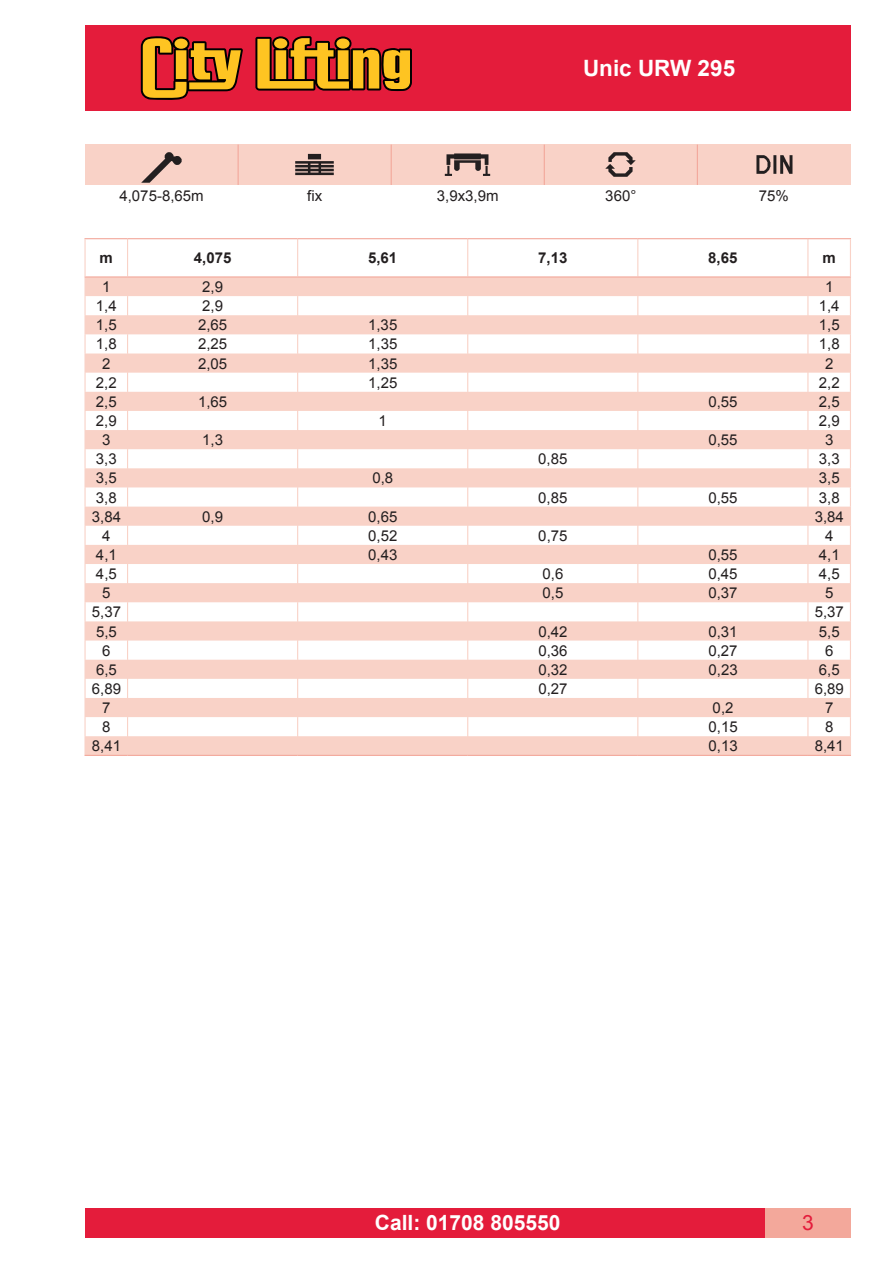
<style>
.page{position:relative;width:893px;height:1263px;background:#fff}
.page>*{position:absolute;margin:0;border:0;box-sizing:border-box;transform-origin:0 0}
.t1{font:700 22.5px "Arial";color:#fff}
.t2{font:700 21px "Arial";color:#fff}
.t3{font:21px "Arial";color:#e41c3b}
.t4{font:15px "Arial";color:#231f20}
.t5{font:700 15px "Arial";color:#231f20}
</style>
<div class="page">
<div style="left:85px;top:26px;width:765px;height:85px;background:#e41c3b"></div>
<svg style="left:141px;top:36px;width:271px;height:64px"></svg>
<div style="left:85px;top:1208px;width:765px;height:29px;background:#e41c3b"></div>
<div style="left:85px;top:145px;width:765px;height:40px;background:#f9d2c7"></div>
<div style="left:765px;top:1208px;width:85px;height:29px;background:#f3a89b"></div>
<hr style="left:238px;top:145px;width:1px;height:40px;background:#f3a89b">
<hr style="left:391px;top:145px;width:1px;height:40px;background:#f3a89b">
<hr style="left:544px;top:145px;width:1px;height:40px;background:#f3a89b">
<hr style="left:697px;top:145px;width:1px;height:40px;background:#f3a89b">
<img style="left:141px;top:152px;width:41px;height:31px">
<img style="left:295px;top:153px;width:39px;height:23px">
<img style="left:444px;top:153px;width:47px;height:23px">
<img style="left:605px;top:152px;width:31px;height:25px">
<img style="left:756px;top:155px;width:37px;height:19px">
<svg style="left:86px;top:278px;width:764px;height:477px;fill:#f9d8cf"></svg>
<hr style="left:127px;top:239px;width:1px;height:37px;background:#f9d2c7">
<hr style="left:297px;top:239px;width:1px;height:37px;background:#f9d2c7">
<hr style="left:467px;top:239px;width:1px;height:37px;background:#f9d2c7">
<hr style="left:637px;top:239px;width:1px;height:37px;background:#f9d2c7">
<hr style="left:807px;top:239px;width:1px;height:37px;background:#f9d2c7">
<svg style="left:127px;top:278px;width:1px;height:477px"></svg>
<svg style="left:297px;top:278px;width:1px;height:477px"></svg>
<svg style="left:467px;top:278px;width:1px;height:477px"></svg>
<svg style="left:637px;top:278px;width:1px;height:477px"></svg>
<svg style="left:807px;top:278px;width:1px;height:477px"></svg>
<svg style="left:84px;top:278px;width:2px;height:75px"></svg>
<hr style="left:84px;top:353px;width:2px;height:20px;background:#f9d2c7">
<svg style="left:84px;top:373px;width:2px;height:114px"></svg>
<hr style="left:84px;top:487px;width:2px;height:20px;background:#f9d2c7">
<svg style="left:84px;top:507px;width:2px;height:133px"></svg>
<hr style="left:84px;top:640px;width:2px;height:20px;background:#f9d2c7">
<svg style="left:84px;top:660px;width:2px;height:95px"></svg>
<svg style="left:850px;top:278px;width:1px;height:477px"></svg>
<hr style="left:84px;top:238px;width:44px;height:1px;background:#f3a89b">
<hr style="left:128px;top:238px;width:170px;height:1px;background:#f3a89b">
<hr style="left:298px;top:238px;width:170px;height:1px;background:#f3a89b">
<hr style="left:468px;top:238px;width:170px;height:1px;background:#f3a89b">
<hr style="left:638px;top:238px;width:170px;height:1px;background:#f3a89b">
<hr style="left:808px;top:238px;width:43px;height:1px;background:#f3a89b">
<hr style="left:84px;top:276px;width:44px;height:2px;background:#f3a89b">
<hr style="left:128px;top:276px;width:170px;height:2px;background:#f3a89b">
<hr style="left:298px;top:276px;width:170px;height:2px;background:#f3a89b">
<hr style="left:468px;top:276px;width:170px;height:2px;background:#f3a89b">
<hr style="left:638px;top:276px;width:170px;height:2px;background:#f3a89b">
<hr style="left:808px;top:276px;width:43px;height:2px;background:#f3a89b">
<hr style="left:84px;top:239px;width:2px;height:37px;background:#f9d2c7">
<hr style="left:850px;top:239px;width:1px;height:37px;background:#f9d2c7">
<hr style="left:84px;top:755px;width:44px;height:1px;background:#f3a89b">
<hr style="left:808px;top:755px;width:43px;height:1px;background:#f3a89b">
<hr style="left:128px;top:755px;width:170px;height:1px;background:#f3a89b">
<hr style="left:298px;top:755px;width:170px;height:1px;background:#f3a89b">
<hr style="left:468px;top:755px;width:170px;height:1px;background:#f3a89b">
<hr style="left:638px;top:755px;width:170px;height:1px;background:#f3a89b">
<h1 class="t1" style="left:583px;top:53px;width:154px">Unic URW 295</h1>
<p class="t4" style="left:119px;top:186px;width:86px">4,075-8,65m</p>
<p class="t4" style="left:307px;top:186px;width:16px">fix</p>
<p class="t4" style="left:437px;top:186px;width:63px">3,9x3,9m</p>
<p class="t4" style="left:605px;top:186px;width:33px">360°</p>
<p class="t4" style="left:759px;top:186px;width:32px">75%</p>
<p class="t5" style="left:100px;top:248px;width:15px">m</p>
<p class="t5" style="left:194px;top:248px;width:39px">4,075</p>
<p class="t5" style="left:368px;top:248px;width:31px">5,61</p>
<p class="t5" style="left:538px;top:248px;width:31px">7,13</p>
<p class="t5" style="left:708px;top:248px;width:31px">8,65</p>
<p class="t5" style="left:822px;top:248px;width:15px">m</p>
<p class="t4" style="left:102px;top:277px;width:10px">1</p>
<p class="t4" style="left:202px;top:277px;width:22px">2,9</p>
<p class="t4" style="left:825px;top:277px;width:10px">1</p>
<p class="t4" style="left:96px;top:296px;width:22px">1,4</p>
<p class="t4" style="left:202px;top:296px;width:22px">2,9</p>
<p class="t4" style="left:819px;top:296px;width:22px">1,4</p>
<p class="t4" style="left:96px;top:315px;width:22px">1,5</p>
<p class="t4" style="left:198px;top:315px;width:31px">2,65</p>
<p class="t4" style="left:368px;top:315px;width:31px">1,35</p>
<p class="t4" style="left:819px;top:315px;width:22px">1,5</p>
<p class="t4" style="left:96px;top:334px;width:22px">1,8</p>
<p class="t4" style="left:198px;top:334px;width:31px">2,25</p>
<p class="t4" style="left:368px;top:334px;width:31px">1,35</p>
<p class="t4" style="left:819px;top:334px;width:22px">1,8</p>
<p class="t4" style="left:102px;top:353px;width:10px">2</p>
<p class="t4" style="left:198px;top:353px;width:31px">2,05</p>
<p class="t4" style="left:368px;top:353px;width:31px">1,35</p>
<p class="t4" style="left:825px;top:353px;width:10px">2</p>
<p class="t4" style="left:96px;top:373px;width:22px">2,2</p>
<p class="t4" style="left:368px;top:373px;width:31px">1,25</p>
<p class="t4" style="left:819px;top:373px;width:22px">2,2</p>
<p class="t4" style="left:96px;top:392px;width:22px">2,5</p>
<p class="t4" style="left:198px;top:392px;width:31px">1,65</p>
<p class="t4" style="left:708px;top:392px;width:31px">0,55</p>
<p class="t4" style="left:819px;top:392px;width:22px">2,5</p>
<p class="t4" style="left:96px;top:411px;width:22px">2,9</p>
<p class="t4" style="left:379px;top:411px;width:10px">1</p>
<p class="t4" style="left:819px;top:411px;width:22px">2,9</p>
<p class="t4" style="left:102px;top:430px;width:10px">3</p>
<p class="t4" style="left:202px;top:430px;width:22px">1,3</p>
<p class="t4" style="left:708px;top:430px;width:31px">0,55</p>
<p class="t4" style="left:825px;top:430px;width:10px">3</p>
<p class="t4" style="left:96px;top:449px;width:22px">3,3</p>
<p class="t4" style="left:538px;top:449px;width:31px">0,85</p>
<p class="t4" style="left:819px;top:449px;width:22px">3,3</p>
<p class="t4" style="left:96px;top:468px;width:22px">3,5</p>
<p class="t4" style="left:372px;top:468px;width:22px">0,8</p>
<p class="t4" style="left:819px;top:468px;width:22px">3,5</p>
<p class="t4" style="left:96px;top:487px;width:22px">3,8</p>
<p class="t4" style="left:538px;top:487px;width:31px">0,85</p>
<p class="t4" style="left:708px;top:487px;width:31px">0,55</p>
<p class="t4" style="left:819px;top:487px;width:22px">3,8</p>
<p class="t4" style="left:92px;top:507px;width:31px">3,84</p>
<p class="t4" style="left:202px;top:507px;width:22px">0,9</p>
<p class="t4" style="left:368px;top:507px;width:31px">0,65</p>
<p class="t4" style="left:815px;top:507px;width:31px">3,84</p>
<p class="t4" style="left:102px;top:526px;width:10px">4</p>
<p class="t4" style="left:368px;top:526px;width:31px">0,52</p>
<p class="t4" style="left:538px;top:526px;width:31px">0,75</p>
<p class="t4" style="left:825px;top:526px;width:10px">4</p>
<p class="t4" style="left:96px;top:545px;width:22px">4,1</p>
<p class="t4" style="left:368px;top:545px;width:31px">0,43</p>
<p class="t4" style="left:708px;top:545px;width:31px">0,55</p>
<p class="t4" style="left:819px;top:545px;width:22px">4,1</p>
<p class="t4" style="left:96px;top:564px;width:22px">4,5</p>
<p class="t4" style="left:542px;top:564px;width:22px">0,6</p>
<p class="t4" style="left:708px;top:564px;width:31px">0,45</p>
<p class="t4" style="left:819px;top:564px;width:22px">4,5</p>
<p class="t4" style="left:102px;top:583px;width:10px">5</p>
<p class="t4" style="left:542px;top:583px;width:22px">0,5</p>
<p class="t4" style="left:708px;top:583px;width:31px">0,37</p>
<p class="t4" style="left:825px;top:583px;width:10px">5</p>
<p class="t4" style="left:92px;top:602px;width:31px">5,37</p>
<p class="t4" style="left:815px;top:602px;width:31px">5,37</p>
<p class="t4" style="left:96px;top:621px;width:22px">5,5</p>
<p class="t4" style="left:538px;top:621px;width:31px">0,42</p>
<p class="t4" style="left:708px;top:621px;width:31px">0,31</p>
<p class="t4" style="left:819px;top:621px;width:22px">5,5</p>
<p class="t4" style="left:102px;top:641px;width:10px">6</p>
<p class="t4" style="left:538px;top:641px;width:31px">0,36</p>
<p class="t4" style="left:708px;top:641px;width:31px">0,27</p>
<p class="t4" style="left:825px;top:641px;width:10px">6</p>
<p class="t4" style="left:96px;top:660px;width:22px">6,5</p>
<p class="t4" style="left:538px;top:660px;width:31px">0,32</p>
<p class="t4" style="left:708px;top:660px;width:31px">0,23</p>
<p class="t4" style="left:819px;top:660px;width:22px">6,5</p>
<p class="t4" style="left:92px;top:679px;width:31px">6,89</p>
<p class="t4" style="left:538px;top:679px;width:31px">0,27</p>
<p class="t4" style="left:815px;top:679px;width:31px">6,89</p>
<p class="t4" style="left:102px;top:698px;width:10px">7</p>
<p class="t4" style="left:713px;top:698px;width:22px">0,2</p>
<p class="t4" style="left:825px;top:698px;width:10px">7</p>
<p class="t4" style="left:102px;top:717px;width:10px">8</p>
<p class="t4" style="left:708px;top:717px;width:31px">0,15</p>
<p class="t4" style="left:825px;top:717px;width:10px">8</p>
<p class="t4" style="left:92px;top:736px;width:31px">8,41</p>
<p class="t4" style="left:708px;top:736px;width:31px">0,13</p>
<p class="t4" style="left:815px;top:736px;width:31px">8,41</p>
<h2 class="t2" style="left:375px;top:1209px;width:187px">Call: 01708 805550</h2>
<h2 class="t3" style="left:802px;top:1209px;width:13px">3</h2>
</div>
